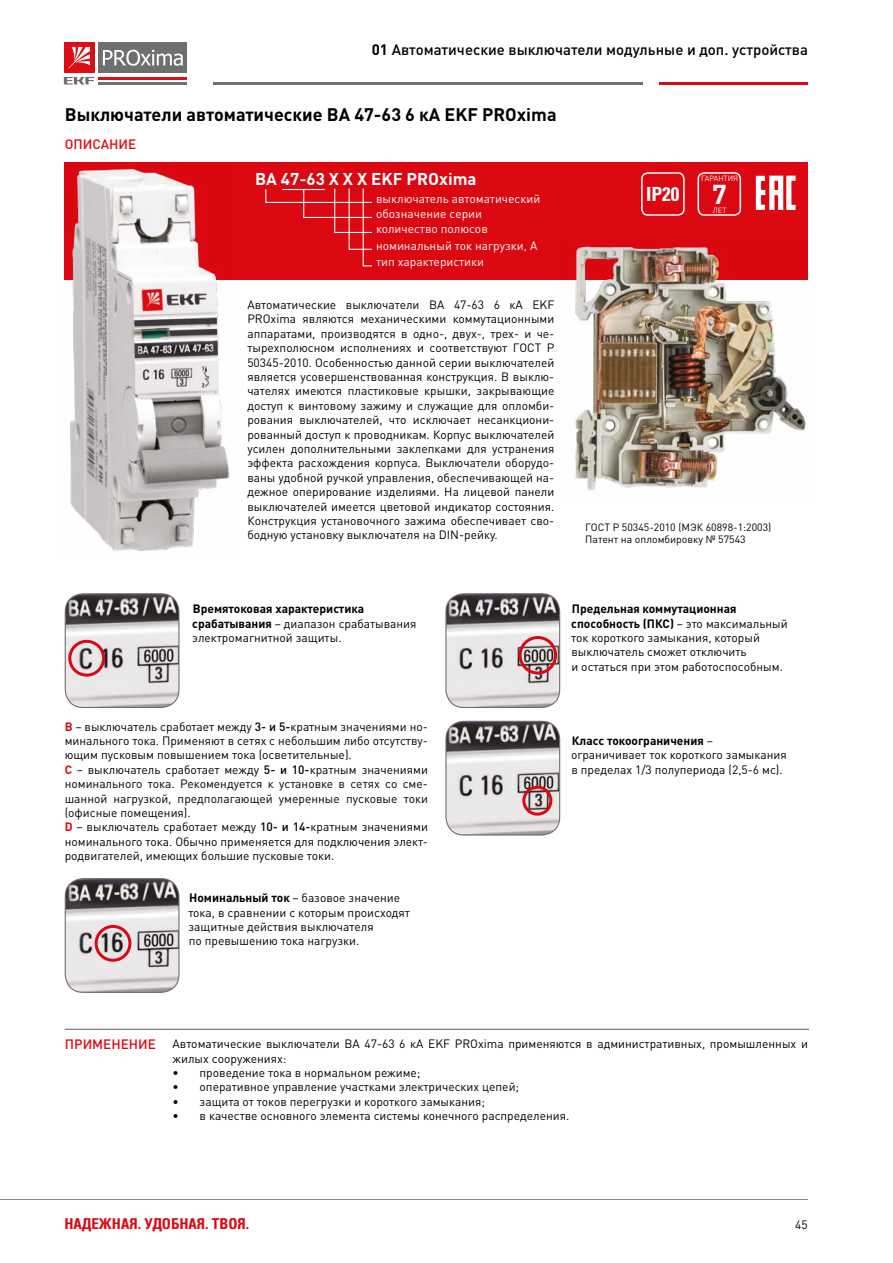
<style>
.page{position:relative;width:893px;height:1263px;background:#fff}
.page>*{position:absolute;margin:0;border:0;box-sizing:border-box;transform-origin:0 0}
.t1{font:700 27px "DIN Cyr";color:#fff}
.t2{font:700 19.5px "Partner Condensed";color:#fff}
.t3{font:700 18px "DIN Cyr";color:#000}
.t4{font:700 16.95px "DIN Cyr";color:#fff}
.t5{font:500 15px "DIN Cyr";color:#000}
.t6{font:700 15px "Partner Condensed";color:#db0812}
.t7{font:500 13.5px "DIN Cyr";color:#e30613}
.t8{font:12px/14.4px "DIN Cyr";color:#000}
.t9{font:12px/15px "DIN Cyr";color:#fff}
.t10{font:10.5px/12.6px "DIN Cyr";color:#000}
.t11{font:7.5px "DIN Cyr";color:#fff}
.s1{font-weight:700}
.s2{font-weight:700;color:#db0812}
.s3{font-weight:500}
.s4{font-weight:700;color:#e30613}
.s5{font-weight:500;font-size:13.5px;color:#e30613}
</style>
<div class="page">
<hr style="left:0;top:1199px;width:808px;height:1px;background:#878787">
<div style="left:98px;top:43px;width:89px;height:30px;background:#706f6f"></div>
<hr style="left:98px;top:77px;width:89px;height:3px;background:#dc0d15">
<hr style="left:98px;top:82px;width:89px;height:3px;background:#706f6f">
<svg style="left:103px;top:50px;width:80px;height:16px"></svg>
<svg style="left:64px;top:77px;width:30px;height:8px"></svg>
<div style="left:64px;top:43px;width:30px;height:30px;background:#dc0d15"></div>
<svg style="left:68px;top:47px;width:22px;height:22px"></svg>
<hr style="left:659px;top:82px;width:149px;height:3px;background:#db0812">
<hr style="left:213px;top:82px;width:430px;height:3px;background:#706f6f">
<div style="left:65px;top:162px;width:743px;height:117px;background:#db0812"></div>
<svg style="left:756px;top:176px;width:39px;height:34px"></svg>
<div style="left:697px;top:172px;width:44px;height:44px;border:2px solid #fff;border-radius:6px"></div>
<div style="left:641px;top:172px;width:44px;height:44px;border:2px solid #fff;border-radius:6px"></div>
<hr style="left:65px;top:1029px;width:744px;height:1px;background:#706f6f">
<img style="left:64px;top:162px;width:170px;height:389px">
<svg style="left:265px;top:188px;width:107px;height:79px"></svg>
<hr style="left:282px;top:189px;width:43px;height:1px;background:#fff">
<img style="left:65px;top:594px;width:114px;height:113px">
<div style="left:65px;top:593px;width:114px;height:115px;border:1px solid #706f6f;border-radius:18px"></div>
<img style="left:65px;top:879px;width:114px;height:113px">
<div style="left:65px;top:878px;width:114px;height:115px;border:1px solid #706f6f;border-radius:18px"></div>
<img style="left:447px;top:594px;width:113px;height:113px">
<div style="left:445px;top:593px;width:115px;height:115px;border:1px solid #706f6f;border-radius:18px"></div>
<img style="left:446px;top:721px;width:114px;height:114px">
<div style="left:445px;top:721px;width:115px;height:114px;border:1px solid #706f6f;border-radius:18px"></div>
<div style="left:68px;top:640px;width:37px;height:37px;border:3px solid #db0812;border-radius:50%"></div>
<div style="left:95px;top:925px;width:36px;height:37px;border:3px solid #db0812;border-radius:50%"></div>
<div style="left:519px;top:636px;width:38px;height:38px;border:3px solid #db0812;border-radius:50%"></div>
<div style="left:522px;top:786px;width:30px;height:30px;border:3px solid #db0812;border-radius:50%"></div>
<img style="left:554px;top:246px;width:254px;height:245px">
<p class="t5" style="left:372px;top:39px;width:438px"><span class="s1">01</span> Автоматические выключатели модульные и доп. устройства</p>
<h3 class="t3" style="left:65px;top:102px;width:493px">Выключатели автоматические ВА 47-63 6 кА EKF PROxima</h3>
<p class="t7" style="left:65px;top:135px;width:73px">ОПИСАНИЕ</p>
<h3 class="t4" style="left:255px;top:167px;width:223px">ВА 47-63 Х Х Х EKF PROxima</h3>
<p class="t9" style="left:376px;top:191px;width:166px">выключатель автоматический обозначение серии количество полюсов</p>
<p class="t9" style="left:376px;top:238px;width:163px">номинальный ток нагрузки, А тип характеристики</p>
<p class="t8" style="left:247px;top:297px;width:309px;text-align:justify">Автоматические выключатели ВА 47-63 6 кА EKF PROxima являются механическими коммутационными аппаратами, производятся в одно-, двух-, трех- и че&shy;тырехполюсном исполнениях и соответствуют ГОСТ Р 50345-2010. Особенностью данной серии выключателей является усовершенствованная конструкция. В выклю&shy;чателях имеются пластиковые крышки, закрывающие доступ к винтовому зажиму и служащие для опломби&shy;рования выключателей, что исключает несанкциони&shy;рованный доступ к проводникам. Корпус выключателей усилен дополнительными заклепками для устранения эффекта расхождения корпуса. Выключатели оборудо&shy;ваны удобной ручкой управления, обеспечивающей на&shy;дежное оперирование изделиями. На лицевой панели выключателей имеется цветовой индикатор состояния.<br>Конструкция установочного зажима обеспечивает сво&shy;бодную установку выключателя на DIN-рейку.</p>
<h2 class="t2" style="left:646px;top:182px;width:35px">IP20</h2>
<p class="t11" style="left:701px;top:173px;width:38px">ГАРАНТИЯ</p>
<h1 class="t1" style="left:712px;top:176px;width:16px">7</h1>
<p class="t11" style="left:713px;top:205px;width:15px">ЛЕТ</p>
<p class="t10" style="left:585px;top:520px;width:188px">ГОСТ Р 50345-2010 (МЭК 60898-1:2003)<br>Патент на опломбировку № 57543</p>
<p class="t8" style="left:192px;top:601px;width:226px"><span class="s1">Времятоковая характеристика срабатывания</span> – диапазон срабатывания электромагнитной защиты.</p>
<p class="t8" style="left:65px;top:718px;width:365px"><span class="s2">В</span> – выключатель сработает между <span class="s3">3- и 5-</span>кратным значениями но&shy;минального тока. Применяют в сетях с небольшим либо отсутству&shy;ющим пусковым повышением тока (осветительные).<br><span class="s2">С</span> – выключатель сработает между <span class="s3">5- и 10-</span>кратным значениями номинального тока. Рекомендуется к установке в сетях со сме&shy;шанной нагрузкой, предполагающей умеренные пусковые токи (офисные помещения).<br><span class="s4">D</span> – выключатель сработает между <span class="s3">10- и 14-</span>кратным значениями номинального тока. Обычно применяется для подключения элект&shy;родвигателей, имеющих большие пусковые токи.</p>
<p class="t8" style="left:188px;top:890px;width:223px"><span class="s1">Номинальный ток</span> – базовое значение тока, в сравнении с которым происходят защитные действия выключателя<br>по превышению тока нагрузки.</p>
<p class="t8" style="left:571px;top:601px;width:218px"><span class="s1">Предельная коммутационная способность (ПКС)</span> – это максимальный ток короткого замыкания, который выключатель сможет отключить<br>и остаться при этом работоспособным.</p>
<p class="t8" style="left:571px;top:733px;width:217px"><span class="s1">Класс токоограничения</span> – ограничивает ток короткого замыкания в пределах 1/3 полупериода (2,5-6 мс).</p>
<p class="t8" style="left:173px;top:1036px;width:637px;text-indent:-108px"><span class="s5">ПРИМЕНЕНИЕ</span> Автоматические выключатели ВА 47-63 6 кА EKF PROxima применяются в административных, промышленных и жилых сооружениях:</p>
<p class="t8" style="left:173px;top:1065px;width:249px">• проведение тока в нормальном режиме;</p>
<p class="t8" style="left:173px;top:1079px;width:348px">• оперативное управление участками электрических цепей;</p>
<p class="t8" style="left:173px;top:1094px;width:314px">• защита от токов перегрузки и короткого замыкания;</p>
<p class="t8" style="left:173px;top:1108px;width:398px">• в качестве основного элемента системы конечного распределения.</p>
<p class="t6" style="left:64px;top:1214px;width:186px">НАДЕЖНАЯ. УДОБНАЯ. ТВОЯ.</p>
<p class="t8" style="left:795px;top:1217px;width:14px">45</p>
</div>
